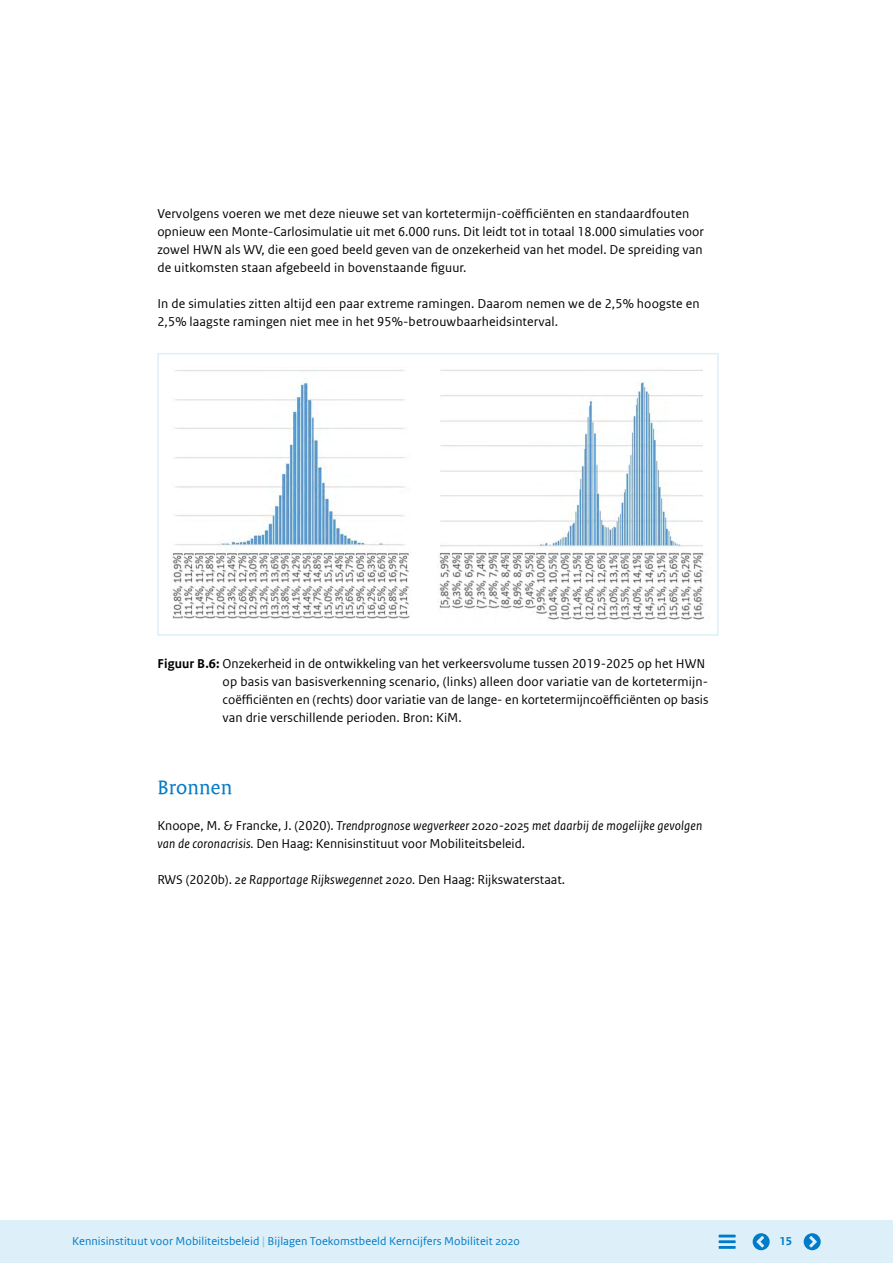
<style>
.page{position:relative;width:893px;height:1263px;background:#fff}
.page>*{position:absolute;margin:0;border:0;box-sizing:border-box;transform-origin:0 0}
._04_RO_Paragraafkop{font:21px "Rijksoverheid Serif Web";letter-spacing:.01em;color:#007bc7}
._05_Bodytekst_9_12{font:13.5px/18px "Rijksoverheid Sans Web Text";letter-spacing:.005em;color:#000}
._05_Bodytekst_9_12-2{font:italic 13.5px/18px "Rijksoverheid Sans Text";letter-spacing:.015em;color:#000}
.t1{font:12px "Rijksoverheid Sans Web Text Regular 2";letter-spacing:.005em;color:#007bc7}
.t2{font:12px "Rijksoverheid Sans Web Text Bold 2";color:#007bc7}
.s1{font-family:"Rijksoverheid Sans Web Text Regular 2"}
.s2{font-weight:700}
.s3{font-family:"Rijksoverheid Sans Web Text";font-style:normal}
.s4{font-family:"Rijksoverheid Sans Text";font-style:italic}
.s5{font-family:"Rijksoverheid Sans Web Text"}
.s6{font-family:"Rijksoverheid Sans Web Text Bold 2";font-size:12.75px;color:#8fcae7}
</style>
<div class="page">
<img style="left:172px;top:370px;width:238px;height:249px">
<div style="left:157px;top:353px;width:562px;height:283px;border:2px solid #ddeff8"></div>
<img style="left:441px;top:370px;width:261px;height:178px">
<img style="left:439px;top:552px;width:265px;height:71px">
<div style="left:0;top:1220px;width:893px;height:43px;background:#ddeff8"></div>
<hr style="left:719px;top:1246px;width:17px;height:3px;background:#007bc7">
<hr style="left:719px;top:1240px;width:17px;height:3px;background:#007bc7">
<hr style="left:719px;top:1234px;width:17px;height:3px;background:#007bc7">
<svg style="left:753px;top:1233px;width:17px;height:17px"></svg>
<svg style="left:804px;top:1233px;width:17px;height:17px"></svg>
<p class="_05_Bodytekst_9_12" style="left:157px;top:204px;width:548px"><span class="s1">Vervolgens voeren we met deze nieuwe set van kortetermijn-coëfficiënten en standaardfouten </span>opnieuw een Monte-Carlosimulatie uit met 6.000 runs. Dit leidt tot in totaal 18.000 simulaties voor zowel HWN als WV, die een goed beeld geven van de onzekerheid van het model. De spreiding van <span class="s1">de uitkomsten staan afgebeeld in bovenstaande figuur.</span></p>
<p class="_05_Bodytekst_9_12" style="left:157px;top:294px;width:544px">In de simulaties zitten altijd een paar extreme ramingen. Daarom nemen we de 2,5% hoogste en<br>2,5% laagste ramingen niet mee in het 95%-betrouwbaarheidsinterval.</p>
<p class="_05_Bodytekst_9_12" style="left:223px;top:654px;width:487px;text-indent:-65px"><span class="s2">Figuur B.6:</span> Onzekerheid in de ontwikkeling van het verkeersvolume tussen 2019-2025 op het HWN op basis van basisverkenning scenario, (links) alleen door variatie van de kortetermijn&shy;<span class="s1">coëfficiënten en (rechts) door variatie van de lange- en kortetermijncoëfficiënten op basis </span>van drie verschillende perioden. Bron: KiM.</p>
<p class="_04_RO_Paragraafkop" style="left:157px;top:775px;width:76px">Bronnen</p>
<p class="_05_Bodytekst_9_12-2" style="left:157px;top:817px;width:546px"><span class="s3">Knoope, M. &amp; Francke, J. (2020).</span> Trendprognose wegverkeer 2020-2025 met daarbij de mogelijke gevolgen van de coronacrisis. <span class="s3">Den Haag: Kennisinstituut voor Mobiliteitsbeleid.</span></p>
<p class="_05_Bodytekst_9_12" style="left:157px;top:870px;width:409px">RWS (2020b). <span class="s4">2e Rapportage Rijkswegennet 2020.</span> Den Haag: Rijkswaterstaat.</p>
<p class="t1" style="left:72px;top:1234px;width:449px"><span class="s5">Kennisinstituut voor Mobiliteitsbeleid</span> <span class="s6">|</span> Bijlagen Toekomstbeeld Kerncijfers Mobiliteit 2020</p>
<p class="t2" style="left:779px;top:1234px;width:14px">15</p>
</div>
